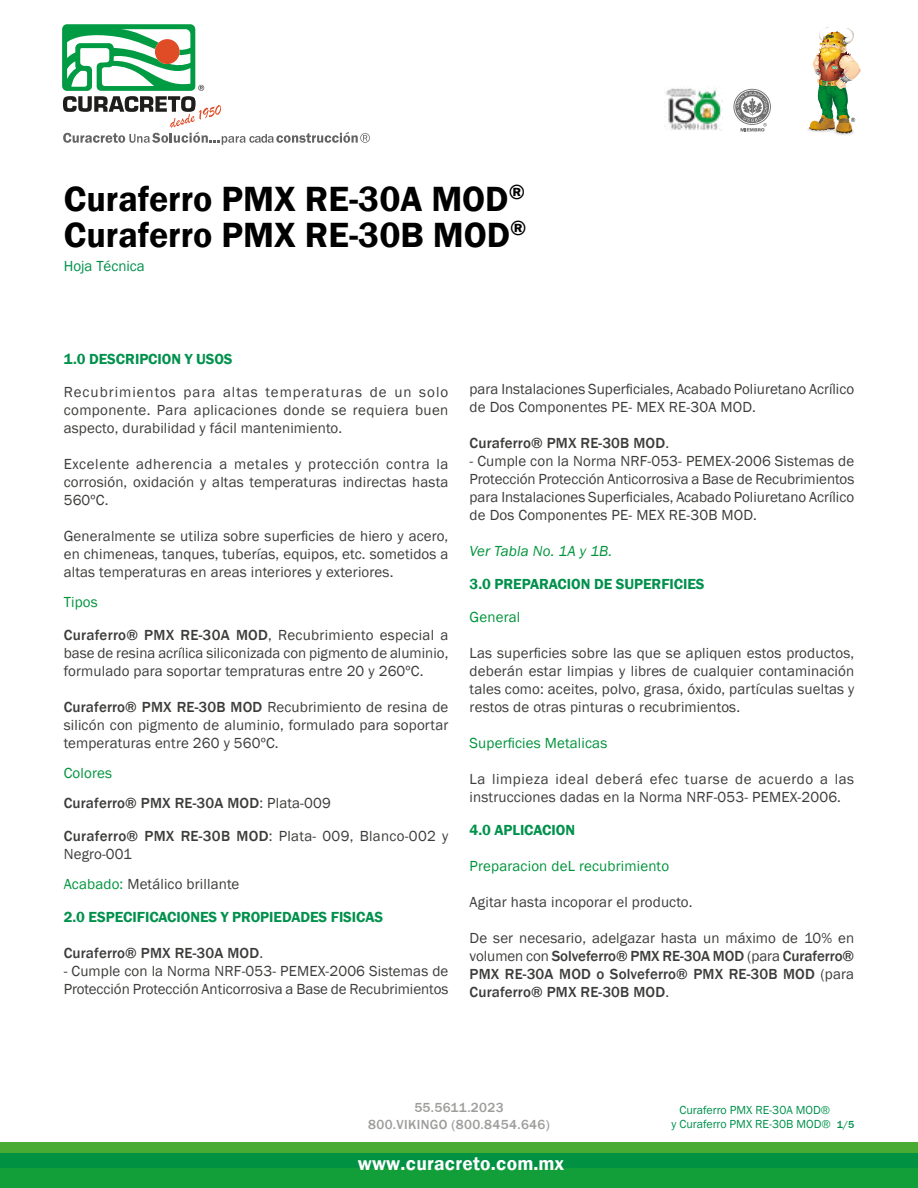
<style>
.page{position:relative;width:918px;height:1188px;background:#fff}
.page>*{position:absolute;margin:0;border:0;box-sizing:border-box;transform-origin:0 0}
.t1{font:600 36px/36px "Franklin Gothic";color:#000}
.t2{font:600 19.5px "Franklin Gothic";letter-spacing:.01em;color:#fff}
.t3{font:15px/18px "Franklin Gothic";letter-spacing:.01em;color:#3c3c3b;text-align:justify}
.t4{font:500 15px/18px "Franklin Gothic";letter-spacing:.01em;color:#3c3c3b}
.t5{font:600 15px "Franklin Gothic";letter-spacing:-.005em;color:#00914c}
.t6{font:15px "Franklin Gothic";letter-spacing:.01em;color:#00943c}
.t7{font:italic 15px "Franklin Gothic";letter-spacing:.01em;color:#00943c}
.t8{font:15px "Franklin Gothic";color:#00914c}
.t9{font:500 13.5px/16.2px "Franklin Gothic";letter-spacing:.025em;color:#9d9d9c;text-align:center}
.t10{font:12px/14.4px "Franklin Gothic";color:#00914c}
.s1{font-weight:500}
.s2{font-weight:400;color:#00943c}
.s3{font-weight:400}
.s4{color:#00943c}
.s5{font-weight:500;font-size:10.5px}
</style>
<div class="page">
<img style="left:843px;top:133px;width:10px;height:2px">
<img style="left:807px;top:128px;width:36px;height:7px">
<svg style="left:62px;top:24px;width:308px;height:121px"></svg>
<img style="left:809px;top:27px;width:52px;height:106px">
<img style="left:666px;top:88px;width:56px;height:42px">
<svg style="left:733px;top:89px;width:38px;height:43px"></svg>
<div style="left:0;top:1168px;width:918px;height:20px;background:#129f39"></div>
<div style="left:0;top:1153px;width:918px;height:15px;background:#009143"></div>
<div style="left:0;top:1143px;width:918px;height:10px;background:#48ac34"></div>
<h1 class="t1" style="left:64px;top:182px;width:464px">Curaferro PMX RE-30A MOD<sup>®<br></sup>Curaferro PMX RE-30B MOD<sup>®</sup></h1>
<p class="t8" style="left:64px;top:257px;width:83px">Hoja Técnica</p>
<p class="t5" style="left:64px;top:350px;width:170px">1.0 DESCRIPCION Y USOS</p>
<p class="t3" style="left:64px;top:384px;width:386px">Recubrimientos para altas temperaturas de un solo componente. Para aplicaciones donde se requiera buen aspecto, durabilidad y fácil mantenimiento.</p>
<p class="t3" style="left:64px;top:456px;width:386px">Excelente adherencia a metales y protección contra la corrosión, oxidación y altas temperaturas indirectas hasta 560ºC.</p>
<p class="t3" style="left:64px;top:528px;width:386px">Generalmente se utiliza sobre superficies de hiero y acero, en chimeneas, tanques, tuberías, equipos, etc. sometidos a altas temperaturas en areas interiores y exteriores.</p>
<p class="t6" style="left:64px;top:593px;width:36px">Tipos</p>
<p class="t3" style="left:64px;top:627px;width:386px"><span class="s1">Curaferro® PMX RE-30A MOD</span>, Recubrimiento especial a base de resina acrílica siliconizada con pigmento de aluminio, formulado para soportar tempraturas entre 20 y 260ºC.</p>
<p class="t3" style="left:64px;top:699px;width:386px"><span class="s1">Curaferro® PMX RE-30B MOD</span> Recubrimiento de resina de silicón con pigmento de aluminio, formulado para soportar temperaturas entre 260 y 560ºC.</p>
<p class="t4" style="left:64px;top:759px;width:269px;line-height:30px"><span class="s2">Colores<br></span>Curaferro® PMX RE-30A MOD<span class="s3">: Plata-009</span></p>
<p class="t3" style="left:64px;top:828px;width:386px"><span class="s1">Curaferro® PMX RE-30B MOD</span>: Plata- 009, Blanco-002 y<br>Negro-001</p>
<p class="t3" style="left:64px;top:876px;width:177px"><span class="s4">Acabado:</span> Metálico brillante</p>
<p class="t5" style="left:64px;top:908px;width:321px">2.0 ESPECIFICACIONES Y PROPIEDADES FISICAS</p>
<p class="t4" style="left:64px;top:945px;width:201px">Curaferro® PMX RE-30A MOD<span class="s3">.</span></p>
<p class="t3" style="left:64px;top:963px;width:386px">- Cumple con la Norma NRF-053- PEMEX-2006 Sistemas de<br>Protección Protección Anticorrosiva a Base de Recubrimientos</p>
<p class="t3" style="left:470px;top:380px;width:386px">para Instalaciones Superficiales, Acabado Poliuretano Acrílico de Dos Componentes PE- MEX RE-30A MOD.</p>
<p class="t4" style="left:470px;top:434px;width:201px">Curaferro® PMX RE-30B MOD<span class="s3">.</span></p>
<p class="t3" style="left:470px;top:452px;width:386px">- Cumple con la Norma NRF-053- PEMEX-2006 Sistemas de Protección Protección Anticorrosiva a Base de Recubrimientos para Instalaciones Superficiales, Acabado Poliuretano Acrílico de Dos Componentes PE- MEX RE-30B MOD.</p>
<p class="t7" style="left:470px;top:542px;width:144px">Ver Tabla No. 1A y 1B.</p>
<p class="t5" style="left:470px;top:575px;width:237px">3.0 PREPARACION DE SUPERFICIES</p>
<p class="t6" style="left:470px;top:608px;width:52px">General</p>
<p class="t3" style="left:470px;top:644px;width:386px">Las superficies sobre las que se apliquen estos productos, deberán estar limpias y libres de cualquier contaminación tales como: aceites, polvo, grasa, óxido, partículas sueltas y restos de otras pinturas o recubrimientos.</p>
<p class="t6" style="left:470px;top:734px;width:139px">Superficies Metalicas</p>
<p class="t3" style="left:470px;top:770px;width:386px">La limpieza ideal deberá efec tuarse de acuerdo a las instrucciones dadas en la Norma NRF-053- PEMEX-2006.</p>
<p class="t5" style="left:470px;top:821px;width:107px">4.0 APLICACION</p>
<p class="t6" style="left:470px;top:857px;width:201px">Preparacion deL recubrimiento</p>
<p class="t3" style="left:470px;top:893px;width:225px">Agitar hasta incoporar el producto.</p>
<p class="t4" style="left:470px;top:929px;width:386px;text-align:justify"><span class="s3">De ser necesario, adelgazar hasta un máximo de 10% en volumen con</span> Solveferro® PMX RE-30A MOD <span class="s3">(para</span> Curaferro® PMX RE-30A MOD o Solveferro® PMX RE-30B MOD <span class="s3">(para </span>Curaferro® PMX RE-30B MOD<span class="s3">.</span></p>
<p class="t9" style="left:368px;top:1100px;width:183px">55.5611.2023<br>800.VIKINGO (800.8454.646)</p>
<h2 class="t2" style="left:358px;top:1152px;width:208px">www.curacreto.com.mx</h2>
<p class="t10" style="left:671px;top:1103px;width:184px;text-indent:8px">Curaferro PMX RE-30A MOD®<br>y Curaferro PMX RE-30B MOD® <span class="s5">1/5</span></p>
</div>
